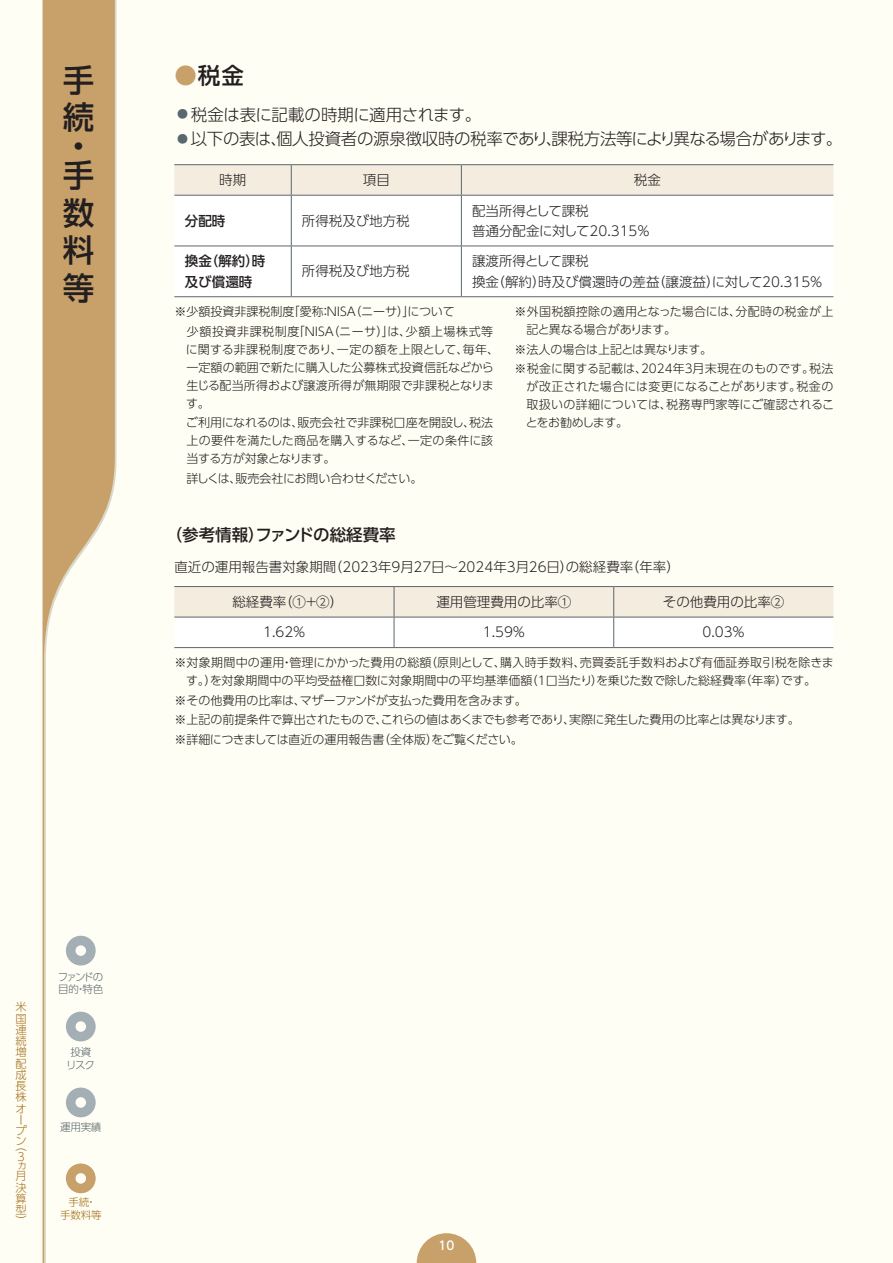
<style>
.page{position:relative;width:893px;height:1263px;background:#fffef4}
.page>*{position:absolute;margin:0;border:0;box-sizing:border-box;transform-origin:0 0}
.t1{font:500 31.5px/37.8px "UD Shin Go Pro";color:#231f20}
.A-中見出し{font:500 22.5px "UD Shin Go Pro";color:#231f20}
.A-11pt{font:300 16.5px "UD Shin Go Pro";letter-spacing:-.025em;color:#231f20}
.A-小見出し{font:500 16.5px "UD Shin Go Pro";color:#231f20}
.A-9pt{font:300 13.5px "UD Shin Go Pro";color:#231f20}
.F-9ptM{font:500 13.5px/20.2px "UD Shin Go Pro";color:#231f20}
.F-9pt{font:300 13.5px "UD Shin Go Pro";color:#231f20}
.F-8pt注{font:300 12px/18px "UD Shin Go Pro";color:#231f20}
.F-8pt注-2{font:300 12px "UD Shin Go Pro";letter-spacing:-.02em;color:#231f20}
.F-8pt注-3{font:300 12px "UD Shin Go Pro";letter-spacing:-.025em;color:#231f20}
.F-8pt注-4{font:300 12px "UD Shin Go Pro";letter-spacing:-.03em;color:#231f20}
.t2{font:500 12px "UD Shin Go Pro";color:#fff}
.t3{font:300 11.25px/11.2px "UD Shin Go Pro";color:#a6721e}
.t4{font:300 10.5px/12.6px "UD Shin Go Pro";letter-spacing:-.13em;color:#5a676e}
.t5{font:300 10.5px/12.6px "UD Shin Go Pro";letter-spacing:-.06em;color:#5a676e;text-align:center}
.t6{font:300 10.5px/12.6px "UD Shin Go Pro";letter-spacing:-.015em;color:#a6721e;text-align:center}
.s1{color:#c7a06a}
.s2{font-size:10.95px;color:#5a676e}
</style>
<div class="page">
<svg style="left:417px;top:1233px;width:59px;height:30px"></svg>
<svg style="left:43px;top:0;width:72px;height:1263px"></svg>
<svg style="left:66px;top:936px;width:30px;height:29px"></svg>
<svg style="left:66px;top:1012px;width:30px;height:29px"></svg>
<svg style="left:66px;top:1087px;width:30px;height:30px"></svg>
<svg style="left:66px;top:1163px;width:30px;height:30px"></svg>
<div style="left:174px;top:165px;width:659px;height:30px;background:#f4ecdf"></div>
<div style="left:174px;top:196px;width:659px;height:100px;background:#fff"></div>
<hr style="left:174px;top:164px;width:117px;height:1px;background:#5a676e">
<hr style="left:291px;top:164px;width:170px;height:1px;background:#5a676e">
<hr style="left:291px;top:165px;width:1px;height:30px;background:#5a676e">
<hr style="left:461px;top:164px;width:372px;height:1px;background:#5a676e">
<hr style="left:461px;top:165px;width:1px;height:30px;background:#5a676e">
<hr style="left:174px;top:195px;width:117px;height:1px;background:#5a676e">
<hr style="left:291px;top:195px;width:170px;height:1px;background:#5a676e">
<hr style="left:291px;top:196px;width:1px;height:50px;background:#5a676e">
<hr style="left:461px;top:195px;width:372px;height:1px;background:#5a676e">
<hr style="left:461px;top:196px;width:1px;height:50px;background:#5a676e">
<hr style="left:174px;top:246px;width:117px;height:1px;background:#5a676e">
<hr style="left:291px;top:246px;width:170px;height:1px;background:#5a676e">
<hr style="left:291px;top:246px;width:1px;height:50px;background:#5a676e">
<hr style="left:461px;top:246px;width:372px;height:1px;background:#5a676e">
<hr style="left:461px;top:246px;width:1px;height:50px;background:#5a676e">
<hr style="left:174px;top:296px;width:117px;height:1px;background:#5a676e">
<hr style="left:291px;top:296px;width:170px;height:1px;background:#5a676e">
<hr style="left:461px;top:296px;width:372px;height:1px;background:#5a676e">
<svg style="left:174px;top:587px;width:659px;height:60px"></svg>
<hr style="left:174px;top:586px;width:220px;height:1px;background:#5a676e">
<hr style="left:394px;top:586px;width:220px;height:1px;background:#5a676e">
<hr style="left:394px;top:587px;width:1px;height:30px;background:#5a676e">
<hr style="left:614px;top:586px;width:219px;height:1px;background:#5a676e">
<hr style="left:613px;top:587px;width:1px;height:30px;background:#5a676e">
<hr style="left:174px;top:617px;width:220px;height:1px;background:#5a676e">
<hr style="left:394px;top:617px;width:220px;height:1px;background:#5a676e">
<hr style="left:394px;top:617px;width:1px;height:30px;background:#5a676e">
<hr style="left:614px;top:617px;width:219px;height:1px;background:#5a676e">
<hr style="left:613px;top:617px;width:1px;height:30px;background:#5a676e">
<hr style="left:174px;top:647px;width:220px;height:1px;background:#5a676e">
<hr style="left:394px;top:647px;width:220px;height:1px;background:#5a676e">
<hr style="left:614px;top:647px;width:219px;height:1px;background:#5a676e">
<h1 class="t1" style="left:63px;top:60px;width:32px">手続</h1>
<h1 class="t1" style="left:63px;top:131px;width:32px;line-height:28.8px">・手</h1>
<h1 class="t1" style="left:63px;top:193px;width:33px;text-align:justify">数料等</h1>
<p class="A-中見出し" style="left:174px;top:57px;width:71px"><span class="s1">●</span>税金</p>
<p class="A-11pt" style="left:177px;top:101px;width:306px"><span class="s2">●</span> 税金は表に記載の時期に適用されます。</p>
<p class="A-11pt" style="left:177px;top:126px;width:667px"><span class="s2">●</span> 以下の表は、個人投資者の源泉徴収時の税率であり、課税方法等により異なる場合があります。</p>
<p class="A-9pt" style="left:219px;top:169px;width:28px">時期</p>
<p class="A-9pt" style="left:363px;top:169px;width:28px">項目</p>
<p class="A-9pt" style="left:634px;top:169px;width:28px">税金</p>
<p class="F-9ptM" style="left:185px;top:210px;width:42px">分配時</p>
<p class="A-9pt" style="left:302px;top:210px;width:109px">所得税及び地方税</p>
<p class="A-9pt" style="left:472px;top:200px;width:118px">配当所得として課税</p>
<p class="A-9pt" style="left:472px;top:220px;width:180px">普通分配金に対して20.315％</p>
<p class="F-9ptM" style="left:185px;top:251px;width:82px">換金（解約）時及び償還時</p>
<p class="A-9pt" style="left:302px;top:260px;width:109px">所得税及び地方税</p>
<p class="A-9pt" style="left:472px;top:250px;width:118px">譲渡所得として課税</p>
<p class="A-9pt" style="left:472px;top:271px;width:352px">換金（解約）時及び償還時の差益（譲渡益）に対して20.315％</p>
<p class="F-8pt注" style="left:174px;top:302px;width:282px">※少額投資非課税制度「愛称：NISA（ニーサ）」について</p>
<p class="F-8pt注" style="left:186px;top:322px;width:315px;text-indent:-12px">　少額投資非課税制度「NISA（ニーサ）」は、少額上場株式等に関する非課税制度であり、一定の額を上限として、毎年、一定額の範囲で新たに購入した公募株式投資信託などから生じる配当所得および譲渡所得が無期限で非課税となります。</p>
<p class="F-8pt注" style="left:186px;top:413px;width:308px;text-align:justify;text-indent:-12px">　ご利用になれるのは、販売会社で非課税口座を開設し、税法上の要件を満たした商品を購入するなど、一定の条件に該当する方が対象となります。</p>
<p class="F-8pt注-4" style="left:174px;top:468px;width:250px">　詳しくは、販売会社にお問い合わせください。</p>
<p class="F-8pt注" style="left:526px;top:302px;width:308px;text-indent:-12px">※外国税額控除の適用となった場合には、分配時の税金が上記と異なる場合があります。</p>
<p class="F-8pt注-2" style="left:514px;top:339px;width:199px">※法人の場合は上記とは異なります。</p>
<p class="F-8pt注" style="left:526px;top:359px;width:310px;text-align:justify;text-indent:-11px">※税金に関する記載は、2024年3月末現在のものです。税法が改正された場合には変更になることがあります。税金の取扱いの詳細については、税務専門家等にご確認されることをお勧めします。</p>
<p class="A-小見出し" style="left:166px;top:521px;width:231px">（参考情報）ファンドの総経費率</p>
<p class="A-9pt" style="left:174px;top:556px;width:507px">直近の運用報告書対象期間（2023年9月27日～2024年3月26日）の総経費率（年率）</p>
<p class="A-9pt" style="left:232px;top:591px;width:112px">総経費率（①+②）</p>
<p class="A-9pt" style="left:436px;top:591px;width:136px">運用管理費用の比率①</p>
<p class="A-9pt" style="left:663px;top:591px;width:123px">その他費用の比率②</p>
<p class="F-9pt" style="left:263px;top:621px;width:44px">1.62％</p>
<p class="A-9pt" style="left:483px;top:621px;width:44px">1.59％</p>
<p class="A-9pt" style="left:703px;top:621px;width:44px">0.03％</p>
<p class="F-8pt注" style="left:174px;top:653px;width:661px;text-align:center">※対象期間中の運用・管理にかかった費用の総額（原則として、購入時手数料、売買委託手数料および有価証券取引税を除きます。）を対象期間中の平均受益権口数に対象期間中の平均基準価額（1口当たり）を乗じた数で除した総経費率（年率）です。</p>
<p class="F-8pt注-2" style="left:174px;top:690px;width:354px">※その他費用の比率は、マザーファンドが支払った費用を含みます。</p>
<p class="F-8pt注-2" style="left:174px;top:710px;width:627px">※上記の前提条件で算出されたもので、これらの値はあくまでも参考であり、実際に発生した費用の比率とは異なります。</p>
<p class="F-8pt注-3" style="left:174px;top:729px;width:350px">※詳細につきましては直近の運用報告書（全体版）をご覧ください。</p>
<p class="t3" style="left:16px;top:1001px;width:13px">米国連続増配成長株オープ</p>
<p class="t3" style="left:16px;top:1136px;width:12px;line-height:13.2px">ン（<br>３</p>
<p class="t3" style="left:16px;top:1160px;width:12px;line-height:10.1px">ヵ月</p>
<p class="t3" style="left:16px;top:1181px;width:12px;text-align:justify">決算型）</p>
<p class="t4" style="left:58px;top:970px;width:47px">ファンドの目的・特色</p>
<p class="t5" style="left:66px;top:1045px;width:30px">投資リスク</p>
<p class="t5" style="left:60px;top:1120px;width:43px">運用実績</p>
<p class="t6" style="left:60px;top:1195px;width:43px">手続・<br>手数料等</p>
<p class="t2" style="left:439px;top:1236px;width:17px">10</p>
</div>
